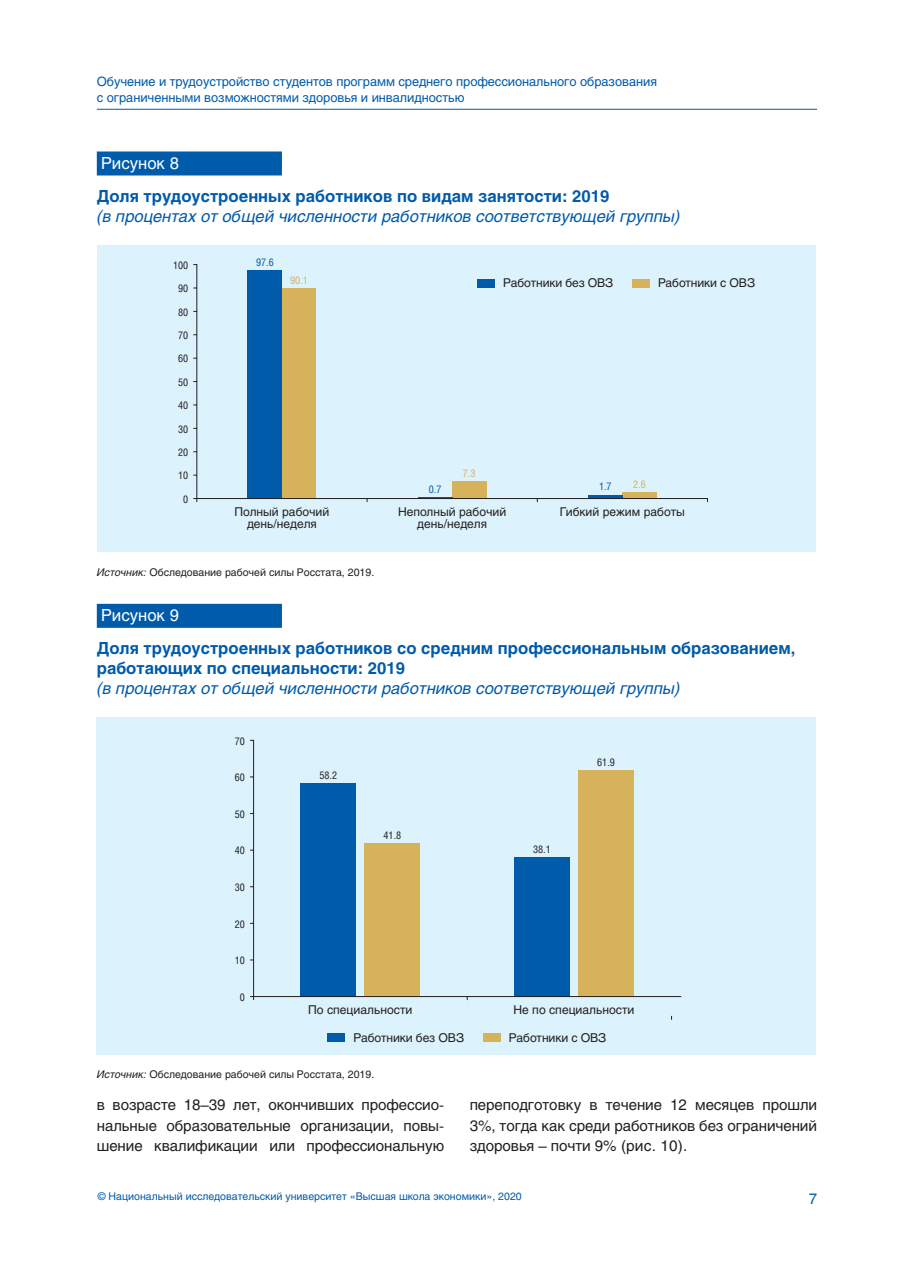
<style>
.page{position:relative;width:915px;height:1276px;background:#fff}
.page>*{position:absolute;margin:0;border:0;box-sizing:border-box;transform-origin:0 0}
.t1{font:700 16.5px/20.2px "Helios";color:#015bab}
.t2{font:italic 16.5px "Helios";color:#015bab}
.t3{font:16.5px "Helios";color:#fff}
.t4{font:15px/20.4px "Helios";letter-spacing:-.005em;color:#231f20;text-align:justify}
.t5{font:15px "Helios";color:#015bab}
.t6{font:12.75px/16.5px "Helios";letter-spacing:-.005em;color:#015bab}
.t7{font:12px/12px "Helios";color:#231f20;text-align:center}
.t8{font:10.5px "Helios";color:#231f20}
.t9{font:10.5px "Helios";color:#015bab}
.t10{font:10.5px "Helios Cond";color:#231f20}
.t11{font:10.5px "Helios Cond";color:#015bab}
.t12{font:10.5px "Helios Cond";color:#d6b25b}
.s1{font-style:italic}
</style>
<div class="page">
<hr style="left:97px;top:109px;width:719px;height:1px;background:#015bab">
<div style="left:97px;top:151px;width:185px;height:24px;background:#015bab"></div>
<div style="left:97px;top:245px;width:718px;height:306px;background:#dcf2fc"></div>
<div style="left:622px;top:492px;width:34px;height:6px;background:#d6b25b"></div>
<svg style="left:588px;top:495px;width:34px;height:3px"></svg>
<div style="left:452px;top:481px;width:34px;height:17px;background:#d6b25b"></div>
<hr style="left:418px;top:497px;width:34px;height:1px;background:#015bab">
<div style="left:282px;top:288px;width:34px;height:210px;background:#d6b25b"></div>
<div style="left:248px;top:270px;width:34px;height:228px;background:#015bab"></div>
<hr style="left:197px;top:498px;width:510px;height:1px;background:#231f20">
<hr style="left:196px;top:265px;width:1px;height:233px;background:#231f20">
<div style="left:632px;top:279px;width:17px;height:8px;background:#d6b25b"></div>
<div style="left:477px;top:279px;width:17px;height:8px;background:#015bab"></div>
<div style="left:97px;top:604px;width:185px;height:24px;background:#015bab"></div>
<div style="left:97px;top:717px;width:718px;height:337px;background:#dcf2fc"></div>
<div style="left:483px;top:1033px;width:17px;height:9px;background:#d6b25b"></div>
<div style="left:328px;top:1033px;width:17px;height:9px;background:#015bab"></div>
<div style="left:578px;top:770px;width:55px;height:226px;background:#d6b25b"></div>
<div style="left:514px;top:857px;width:55px;height:139px;background:#015bab"></div>
<div style="left:364px;top:843px;width:56px;height:153px;background:#d6b25b"></div>
<div style="left:300px;top:783px;width:56px;height:213px;background:#015bab"></div>
<hr style="left:253px;top:996px;width:427px;height:1px;background:#231f20">
<hr style="left:253px;top:740px;width:1px;height:256px;background:#231f20">
<p class="t6" style="left:97px;top:72px;width:561px">Обучение и трудоустройство студентов программ среднего профессионального образования с ограниченными возможностями здоровья и инвалидностью</p>
<p class="t3" style="left:101px;top:152px;width:79px">Рисунок 8</p>
<p class="t1" style="left:97px;top:185px;width:514px">Доля трудоустроенных работников по видам занятости: 2019</p>
<p class="t2" style="left:97px;top:205px;width:585px">(в процентах от общей численности работников соответствующей группы)</p>
<p class="t10" style="left:173px;top:259px;width:17px">100</p>
<p class="t11" style="left:256px;top:256px;width:19px">97.6</p>
<p class="t10" style="left:178px;top:282px;width:12px">90</p>
<p class="t10" style="left:178px;top:305px;width:12px">80</p>
<p class="t10" style="left:178px;top:329px;width:12px">70</p>
<p class="t10" style="left:178px;top:352px;width:12px">60</p>
<p class="t10" style="left:178px;top:376px;width:12px">50</p>
<p class="t10" style="left:178px;top:399px;width:12px">40</p>
<p class="t10" style="left:178px;top:422px;width:12px">30</p>
<p class="t10" style="left:178px;top:446px;width:12px">20</p>
<p class="t10" style="left:178px;top:469px;width:12px">10</p>
<p class="t10" style="left:183px;top:492px;width:7px">0</p>
<p class="t12" style="left:290px;top:273px;width:19px">90.1</p>
<p class="t7" style="left:234px;top:505px;width:96px">Полный рабочий день/неделя</p>
<p class="t7" style="left:503px;top:277px;width:112px">Работники без ОВЗ</p>
<p class="t7" style="left:657px;top:277px;width:99px">Работники с ОВЗ</p>
<p class="t12" style="left:462px;top:467px;width:14px">7.3</p>
<p class="t7" style="left:398px;top:505px;width:110px">Неполный рабочий день/неделя</p>
<p class="t11" style="left:428px;top:482px;width:14px">0.7</p>
<p class="t11" style="left:599px;top:480px;width:14px">1.7</p>
<p class="t12" style="left:633px;top:478px;width:14px">2.6</p>
<p class="t7" style="left:559px;top:505px;width:127px">Гибкий режим работы</p>
<p class="t8" style="left:97px;top:565px;width:279px"><span class="s1">Источник:</span> Обследование рабочей силы Росстата, 2019.</p>
<p class="t3" style="left:101px;top:604px;width:79px">Рисунок 9</p>
<p class="t1" style="left:97px;top:638px;width:700px">Доля трудоустроенных работников со средним профессиональным образованием, работающих по специальности: 2019</p>
<p class="t2" style="left:97px;top:678px;width:585px">(в процентах от общей численности работников соответствующей группы)</p>
<p class="t10" style="left:235px;top:734px;width:12px">70</p>
<p class="t10" style="left:235px;top:771px;width:12px">60</p>
<p class="t10" style="left:235px;top:807px;width:12px">50</p>
<p class="t10" style="left:235px;top:844px;width:12px">40</p>
<p class="t10" style="left:235px;top:881px;width:12px">30</p>
<p class="t10" style="left:235px;top:917px;width:12px">20</p>
<p class="t10" style="left:235px;top:954px;width:12px">10</p>
<p class="t10" style="left:240px;top:990px;width:7px">0</p>
<p class="t10" style="left:319px;top:769px;width:19px">58.2</p>
<p class="t10" style="left:383px;top:829px;width:19px">41.8</p>
<p class="t7" style="left:308px;top:1003px;width:106px">По специальности</p>
<p class="t10" style="left:533px;top:842px;width:19px">38.1</p>
<p class="t10" style="left:597px;top:755px;width:19px">61.9</p>
<p class="t7" style="left:513px;top:1003px;width:122px">Не по специальности</p>
<p class="t7" style="left:353px;top:1031px;width:112px">Работники без ОВЗ</p>
<p class="t7" style="left:508px;top:1031px;width:99px">Работники с ОВЗ</p>
<p class="t8" style="left:97px;top:1068px;width:279px"><span class="s1">Источник:</span> Обследование рабочей силы Росстата, 2019.</p>
<p class="t4" style="left:97px;top:1094px;width:349px">в возрасте 18–39 лет, окончивших профессио&shy;нальные образовательные организации, повы&shy;шение квалификации или профессиональную</p>
<p class="t4" style="left:469px;top:1094px;width:349px">переподготовку в течение 12 месяцев прошли 3%, тогда как среди работников без ограничений здоровья – почти 9% (рис. 10).</p>
<p class="t9" style="left:98px;top:1190px;width:425px">© Национальный исследовательский университет «Высшая школа экономики», 2020</p>
<p class="t5" style="left:808px;top:1188px;width:10px">7</p>
</div>
